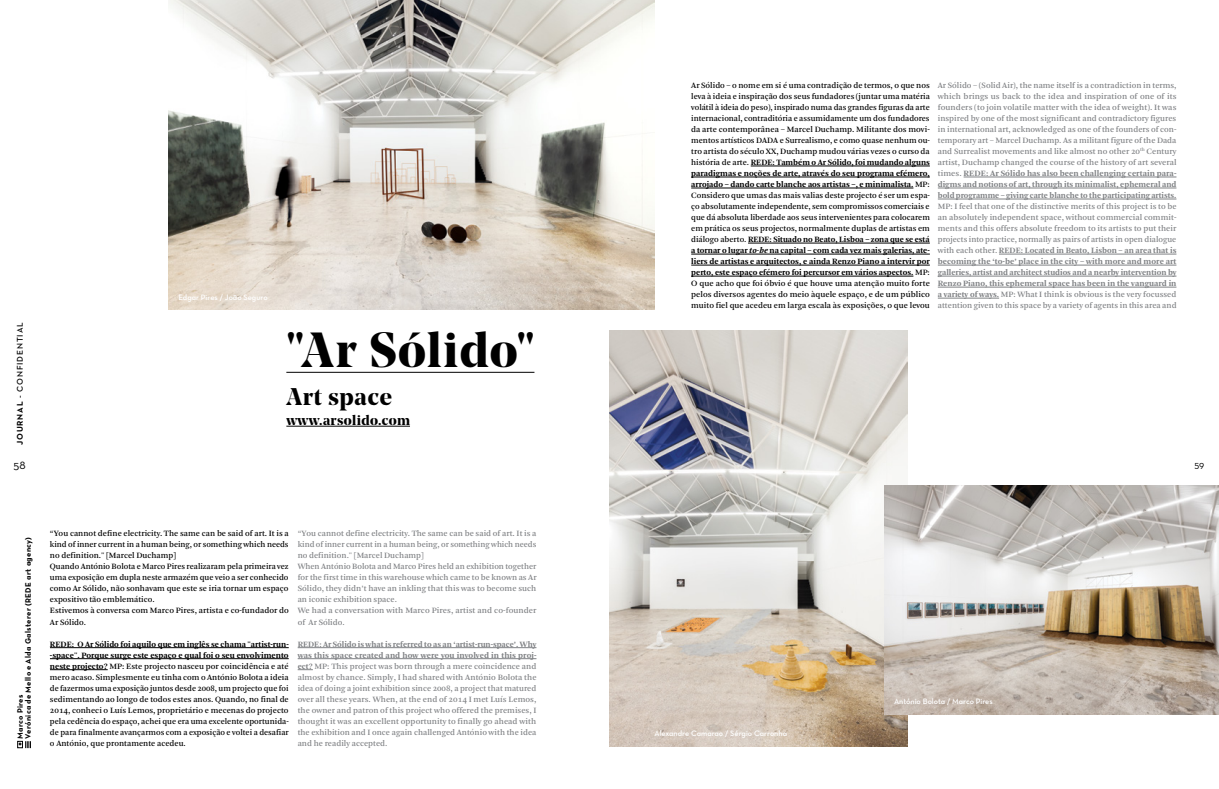
<style>
.page{position:relative;width:1219px;height:789px;background:#fff}
.page>*{position:absolute;margin:0;border:0;box-sizing:border-box;transform-origin:0 0}
.t1{font:700 49px "Noe Display";letter-spacing:.025em;color:#000}
.t2{font:700 24px "Noe Display";letter-spacing:.03em;color:#000}
.t3{font:700 14px "Noe Display";letter-spacing:.03em;color:#000}
.t4{font:12px "Neutraface Text";color:#000}
.t5{font:10px "Neutraface Text";color:#000}
.t6{font:8.5px/11px "Arnhem";color:#808285;text-align:justify}
.t7{font:8.5px/11px "Arnhem";color:#000;text-align:justify}
.t8{font:600 8.5px "Neutraface 2 Text";letter-spacing:.1em;color:#000}
.t9{font:8px "Neutraface Text Demi Alt";color:#fff}
.t10{font:8px/8px "Neutraface Text Bold Alt";letter-spacing:.04em;color:#000}
.s1{font-weight:700}
.s2{font-weight:700;font-style:italic}
</style>
<div class="page">
<div style="left:17px;top:740px;width:6px;height:7px;border:1px solid #000"></div>
<svg style="left:19px;top:740px;width:12px;height:7px"></svg>
<hr style="left:286px;top:371px;width:248px;height:1px;background:#000">
<hr style="left:286px;top:425px;width:124px;height:1px;background:#000">
<hr style="left:50px;top:647px;width:239px;height:1px;background:#000">
<hr style="left:50px;top:658px;width:239px;height:1px;background:#000">
<hr style="left:50px;top:669px;width:58px;height:1px;background:#000">
<hr style="left:298px;top:647px;width:238px;height:1px;background:#808285">
<hr style="left:298px;top:658px;width:238px;height:1px;background:#808285">
<svg style="left:298px;top:669px;width:15px;height:1px"></svg>
<img style="left:609px;top:330px;width:298px;height:415px">
<img style="left:885px;top:485px;width:333px;height:229px">
<hr style="left:964px;top:177px;width:212px;height:1px;background:#808285">
<hr style="left:938px;top:188px;width:238px;height:1px;background:#808285">
<hr style="left:938px;top:199px;width:238px;height:1px;background:#808285">
<hr style="left:999px;top:254px;width:177px;height:1px;background:#808285">
<hr style="left:938px;top:265px;width:238px;height:1px;background:#808285">
<hr style="left:938px;top:276px;width:238px;height:1px;background:#808285">
<hr style="left:938px;top:287px;width:238px;height:1px;background:#808285">
<hr style="left:938px;top:298px;width:61px;height:1px;background:#808285">
<hr style="left:751px;top:166px;width:179px;height:1px;background:#000">
<hr style="left:691px;top:177px;width:239px;height:1px;background:#000">
<hr style="left:691px;top:188px;width:222px;height:1px;background:#000">
<hr style="left:748px;top:243px;width:182px;height:1px;background:#000">
<hr style="left:691px;top:254px;width:239px;height:1px;background:#000">
<hr style="left:691px;top:265px;width:239px;height:1px;background:#000">
<hr style="left:691px;top:276px;width:222px;height:1px;background:#000">
<img style="left:169px;top:0;width:485px;height:310px">
<p class="t8" style="left:15px;top:445px;width:124px;rotate:-90deg"><span class="s1">JOURNAL</span> - CONFIDENTIAL</p>
<p class="t9" style="left:178px;top:292px;width:91px">Edgar Pires / João Seguro</p>
<h1 class="t1" style="left:286px;top:318px;width:250px">"Ar Sólido"</h1>
<h2 class="t2" style="left:286px;top:380px;width:107px">Art space</h2>
<h3 class="t3" style="left:286px;top:410px;width:125px">www.arsolido.com</h3>
<p class="t7" style="left:691px;top:80px;width:240px">Ar Sólido – o nome em si é uma contradição de termos, o que nos leva à ideia e inspiração dos seus fundadores (juntar uma matéria volátil à ideia do peso), inspirado numa das grandes figuras da arte internacional, contraditória e assumidamente um dos fundadores da arte contemporânea – Marcel Duchamp. Militante dos movi&shy;mentos artísticos DADA e Surrealismo, e como quase nenhum ou&shy;tro artista do século XX, Duchamp mudou várias vezes o curso da história de arte. <span class="s1">REDE: Também o Ar Sólido, foi mudando alguns paradigmas e noções de arte, através do seu programa efémero, arrojado – dando carte blanche aos artistas –, e minimalista.</span> MP:<br>Considero que umas das mais valias deste projecto é ser um espa&shy;ço absolutamente independente, sem compromissos comerciais e que dá absoluta liberdade aos seus intervenientes para colocarem em prática os seus projectos, normalmente duplas de artistas em diálogo aberto. <span class="s1">REDE: Situado no Beato, Lisboa – zona que se está a tornar o lugar</span> <span class="s2">to-be</span> <span class="s1">na capital – com cada vez mais galerias, ate&shy;liers de artistas e arquitectos, e ainda Renzo Piano a intervir por perto, este espaço efémero foi percursor em vários aspectos.</span> MP:<br>O que acho que foi óbvio é que houve uma atenção muito forte pelos diversos agentes do meio àquele espaço, e de um público muito fiel que acedeu em larga escala às exposições, o que levou</p>
<p class="t6" style="left:938px;top:80px;width:240px">Ar Sólido – (Solid Air), the name itself is a contradiction in terms, which brings us back to the idea and inspiration of one of its founders (to join volatile matter with the idea of weight). It was inspired by one of the most significant and contradictory figures in international art, acknowledged as one of the founders of con&shy;temporary art – Marcel Duchamp. As a militant figure of the Dada and Surrealist movements and like almost no other 20<sup>th</sup> Century artist, Duchamp changed the course of the history of art several times. <span class="s1">REDE: Ar Sólido has also been challenging certain para&shy;digms and notions of art, through its minimalist, ephemeral and bold programme – giving carte blanche to the participating artists.</span></p>
<p class="t6" style="left:938px;top:201px;width:240px">MP: I feel that one of the distinctive merits of this project is to be an absolutely independent space, without commercial commit&shy;ments and this offers absolute freedom to its artists to put their projects into practice, normally as pairs of artists in open dialogue with each other. <span class="s1">REDE: Located in Beato, Lisbon – an area that is becoming the ‘to-be’ place in the city – with more and more art galleries, artist and architect studios and a nearby intervention by Renzo Piano, this ephemeral space has been in the vanguard in a variety of ways.</span> MP: What I think is obvious is the very focussed attention given to this space by a variety of agents in this area and</p>
<h3 class="t4" style="left:14px;top:457px;width:14px">58</h3>
<p class="t5" style="left:1194px;top:457px;width:11px">59</p>
<p class="t10" style="left:16px;top:738px;width:203px;rotate:-90deg">Marco Pires<br>Verónica de Mello e Alda Galsterer (REDE art agency)</p>
<p class="t7" style="left:50px;top:528px;width:240px;text-align:left">“You cannot define electricity. The same can be said of art. It is a kind of inner current in a human being, or something which needs no definition." [Marcel Duchamp]<br>Quando António Bolota e Marco Pires realizaram pela primeira vez uma exposição em dupla neste armazém que veio a ser conhecido como Ar Sólido, não sonhavam que este se iria tornar um espaço expositivo tão emblemático.<br>Estivemos à conversa com Marco Pires, artista e co-fundador do Ar Sólido.</p>
<p class="t7" style="left:50px;top:638px;width:240px"><span class="s1">REDE: O Ar Sólido foi aquilo que em inglês se chama "artist-run--space". Porque surge este espaço e qual foi o seu envolvimento neste projecto?</span> MP: Este projecto nasceu por coincidência e até mero acaso. Simplesmente eu tinha com o António Bolota a ideia de fazermos uma exposição juntos desde 2008, um projecto que foi sedimentando ao longo de todos estes anos. Quando, no final de 2014, conheci o Luís Lemos, proprietário e mecenas do projecto pela cedência do espaço, achei que era uma excelente oportunida&shy;de para finalmente avançarmos com a exposição e voltei a desafiar o António, que prontamente acedeu.</p>
<p class="t6" style="left:298px;top:528px;width:240px;text-align:left">“You cannot define electricity. The same can be said of art. It is a kind of inner current in a human being, or something which needs no definition." [Marcel Duchamp]<br>When António Bolota and Marco Pires held an exhibition together for the first time in this warehouse which came to be known as Ar Sólido, they didn’t have an inkling that this was to become such an iconic exhibition space.<br>We had a conversation with Marco Pires, artist and co-founder of Ar Sólido.</p>
<p class="t6" style="left:298px;top:638px;width:240px"><span class="s1">REDE: Ar Sólido is what is referred to as an ‘artist-run-space’. Why was this space created and how were you involved in this proj&shy;ect?</span> MP: This project was born through a mere coincidence and almost by chance. Simply, I had shared with António Bolota the idea of doing a joint exhibition since 2008, a project that matured over all these years. When, at the end of 2014 I met Luís Lemos, the owner and patron of this project who offered the premises, I thought it was an excellent opportunity to finally go ahead with the exhibition and I once again challenged António with the idea and he readily accepted.</p>
<p class="t9" style="left:654px;top:728px;width:134px">Alexandre Camarao / Sérgio Carronha</p>
<p class="t9" style="left:894px;top:696px;width:100px">António Bolota / Marco Pires</p>
</div>
